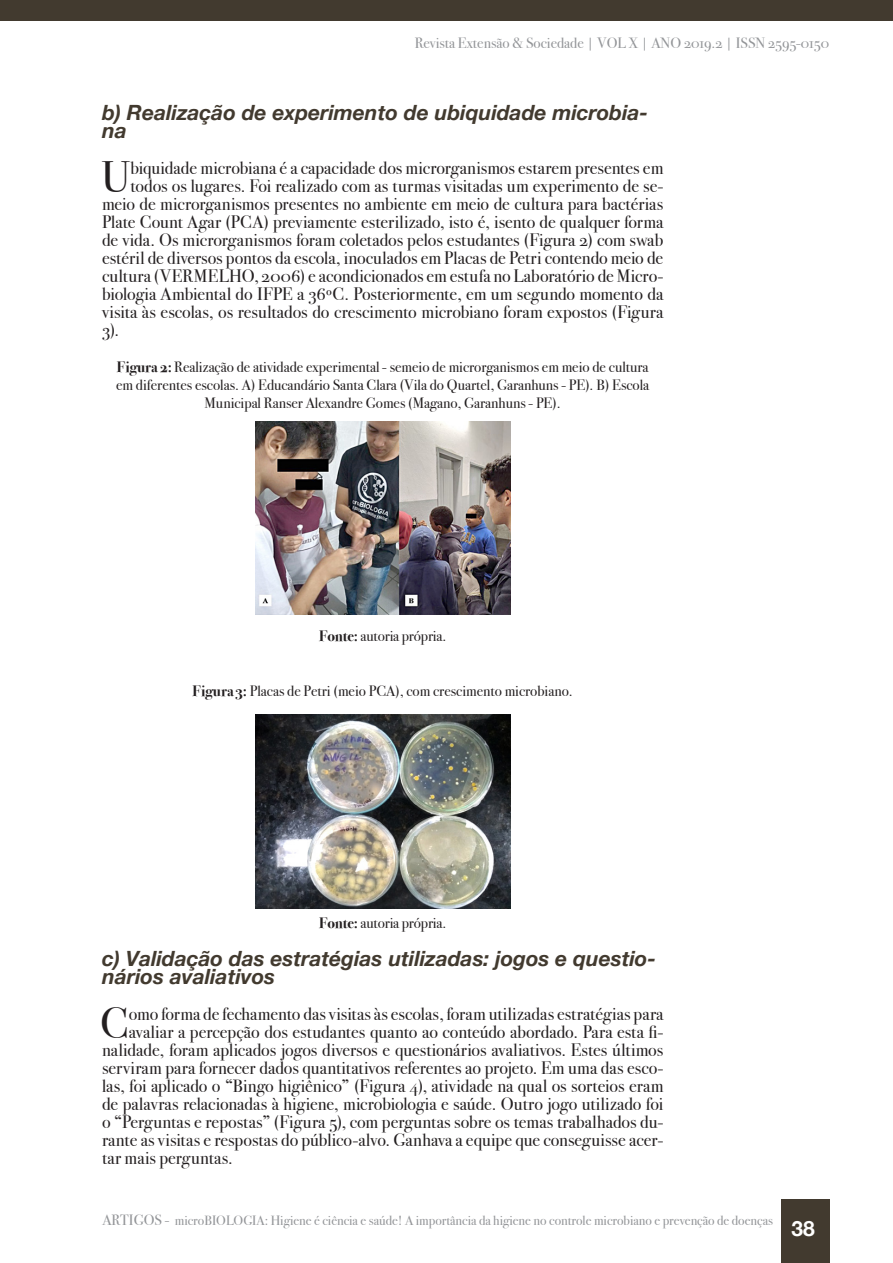
<style>
.page{position:relative;width:893px;height:1263px;background:#fff}
.page>*{position:absolute;margin:0;border:0;box-sizing:border-box;transform-origin:0 0}
.TEXTO{font:43.8px "Bodoni Svty Two OSITCTT";color:#231f20}
.INTERTITULOS{font:italic 700 21px/18px "Helvetica Neue";color:#423a2f}
.t1{font:700 21px "Helvetica Neue";color:#fff}
.TEXTO-2{font:18px "Bodoni Svty Two OSITCTT";color:#231f20}
.TEXTO-3{font:18px "Bodoni Svty Two OSITCTT";letter-spacing:.02em;color:#231f20}
.LEGENDAS{font:15px/18px "Bodoni Svty Two OSITCTT";color:#231f20;text-align:center}
.t2{font:15px "Bodoni Svty Two OSITCTT";color:#939598}
.t3{font:13.5px "Bodoni Svty Two OSITCTT";color:#939598}
.s1{font-weight:700}
.s2{font-size:15px}
</style>
<div class="page">
<div style="left:781px;top:1199px;width:48px;height:64px;background:#423a2f"></div>
<div style="left:0;top:0;width:893px;height:21px;background:#423a2f"></div>
<img style="left:255px;top:422px;width:255px;height:193px">
<img style="left:255px;top:715px;width:255px;height:193px">
<p class="t2" style="left:415px;top:34px;width:416px">Revista Extensão &amp; Sociedade | VOL X | ANO 2019.2 | ISSN 2595-0150</p>
<p class="INTERTITULOS" style="left:102px;top:103px;width:547px">b) Realização de experimento de ubiquidade microbia&shy;na</p>
<p class="TEXTO" style="left:101px;top:151px;width:31px">U</p>
<p class="TEXTO-2" style="left:130px;top:157px;width:534px">biquidade microbiana é a capacidade dos microrganismos estarem presentes em</p>
<p class="TEXTO-2" style="left:130px;top:175px;width:534px">todos os lugares. Foi realizado com as turmas visitadas um experimento de se-</p>
<p class="TEXTO-2" style="left:102px;top:193px;width:563px">meio de microrganismos presentes no ambiente em meio de cultura para bactérias</p>
<p class="TEXTO-2" style="left:102px;top:211px;width:563px">Plate Count Agar (PCA) previamente esterilizado, isto é, isento de qualquer forma</p>
<p class="TEXTO-2" style="left:102px;top:229px;width:563px">de vida. Os microrganismos foram coletados pelos estudantes (Figura 2) com swab</p>
<p class="TEXTO-2" style="left:102px;top:247px;width:563px">estéril de diversos pontos da escola, inoculados em Placas de Petri contendo meio de</p>
<p class="TEXTO-2" style="left:102px;top:265px;width:563px">cultura (VERMELHO, 2006) e acondicionados em estufa no Laboratório de Micro-</p>
<p class="TEXTO-2" style="left:102px;top:283px;width:563px">biologia Ambiental do IFPE a 36ºC. Posteriormente, em um segundo momento da</p>
<p class="TEXTO-2" style="left:102px;top:301px;width:563px">visita às escolas, os resultados do crescimento microbiano foram expostos (Figura</p>
<p class="TEXTO-2" style="left:102px;top:319px;width:19px">3).</p>
<p class="LEGENDAS" style="left:116px;top:358px;width:535px"><span class="s1">Figura 2:</span> Realização de atividade experimental - semeio de microrganismos em meio de cultura em diferentes escolas. A) Educandário Santa Clara (Vila do Quartel, Garanhuns - PE). B) Escola<br>Municipal Ranser Alexandre Gomes (Magano, Garanhuns - PE).</p>
<p class="LEGENDAS" style="left:319px;top:627px;width:129px"><span class="s1">Fonte:</span> autoria própria.</p>
<p class="LEGENDAS" style="left:193px;top:681px;width:382px"><span class="s1">Figura 3:</span> Placas de Petri (meio PCA), com crescimento microbiano.</p>
<p class="LEGENDAS" style="left:319px;top:914px;width:129px"><span class="s1">Fonte:</span> autoria própria.</p>
<p class="INTERTITULOS" style="left:102px;top:949px;width:555px">c) Validação das estratégias utilizadas: jogos e questio&shy;nários avaliativos</p>
<p class="TEXTO" style="left:100px;top:997px;width:30px">C</p>
<p class="TEXTO-2" style="left:129px;top:1003px;width:536px">omo forma de fechamento das visitas às escolas, foram utilizadas estratégias para</p>
<p class="TEXTO-2" style="left:129px;top:1021px;width:536px">avaliar a percepção dos estudantes quanto ao conteúdo abordado. Para esta fi-</p>
<p class="TEXTO-2" style="left:102px;top:1039px;width:563px">nalidade, foram aplicados jogos diversos e questionários avaliativos. Estes últimos</p>
<p class="TEXTO-2" style="left:102px;top:1057px;width:563px">serviram para fornecer dados quantitativos referentes ao projeto. Em uma das esco-</p>
<p class="TEXTO-2" style="left:102px;top:1075px;width:563px">las, foi aplicado o “Bingo higiênico” (Figura 4), atividade na qual os sorteios eram</p>
<p class="TEXTO-2" style="left:102px;top:1093px;width:563px">de palavras relacionadas à higiene, microbiologia e saúde. Outro jogo utilizado foi</p>
<p class="TEXTO-2" style="left:102px;top:1111px;width:563px">o “Perguntas e repostas” (Figura 5), com perguntas sobre os temas trabalhados du-</p>
<p class="TEXTO-2" style="left:102px;top:1129px;width:563px">rante as visitas e respostas do público-alvo. Ganhava a equipe que conseguisse acer-</p>
<p class="TEXTO-3" style="left:102px;top:1147px;width:132px">tar mais perguntas.</p>
<p class="t3" style="left:102px;top:1212px;width:672px"><span class="s2">ARTIGOS -</span> microBIOLOGIA: Higiene é ciência e saúde! A importância da higiene no controle microbiano e prevenção de doenças</p>
<p class="t1" style="left:791px;top:1216px;width:25px">38</p>
</div>
